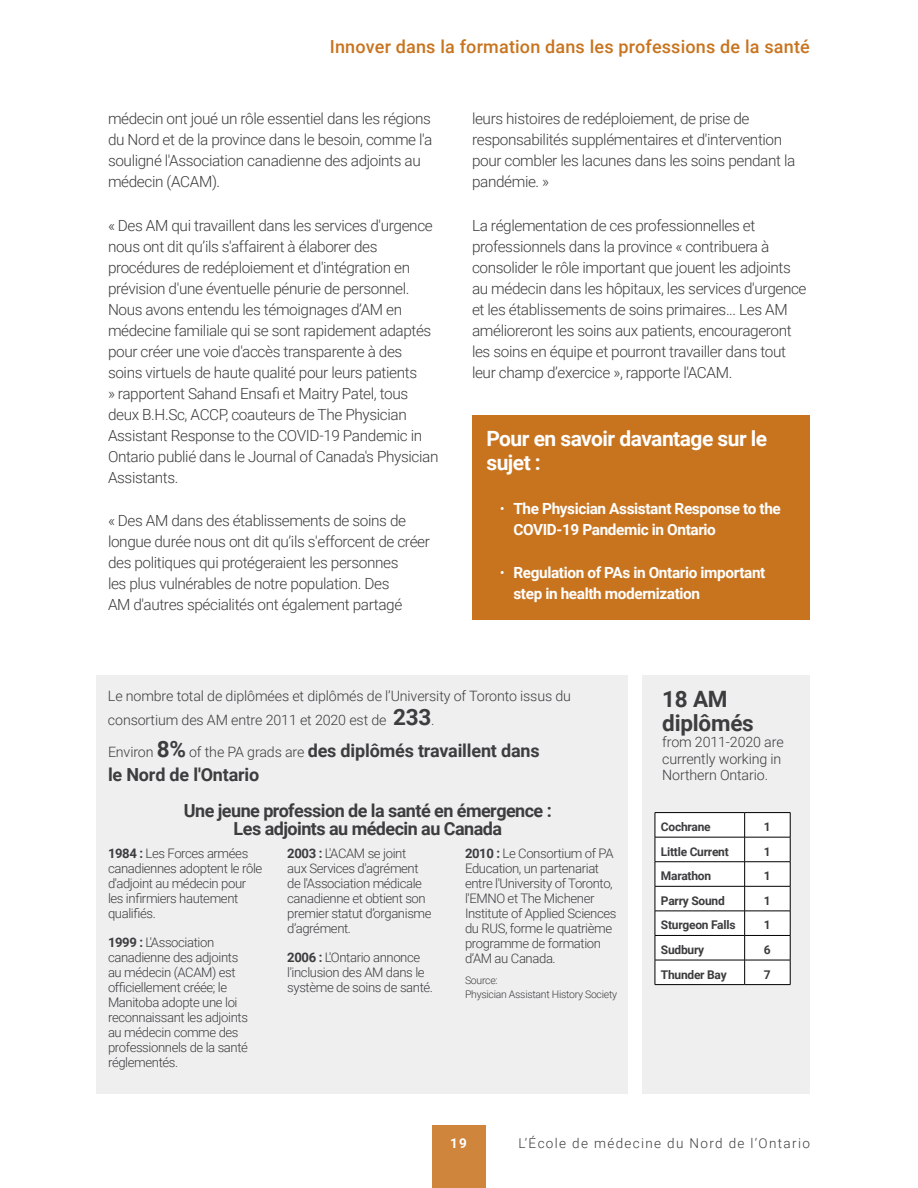
<style>
.page{position:relative;width:918px;height:1188px;background:#fff}
.page>*{position:absolute;margin:0;border:0;box-sizing:border-box;transform-origin:0 0}
.t1{font:700 22.5px/24px "Roboto";letter-spacing:-.01em;color:#3d3c3e}
.t2{font:700 21px/24px "Roboto";letter-spacing:-.025em;color:#fff}
.t3{font:700 18px/24px "Roboto";letter-spacing:-.01em;color:#3d3c3e}
.t4{font:700 18px/18px "Roboto";letter-spacing:-.03em;color:#3d3c3e;text-align:center}
.t5{font:500 18px "Roboto";letter-spacing:.01em;color:#c8741f}
.t6{font:300 15.3px/21px "Roboto";letter-spacing:-.025em;color:#3d3c3e}
.t7{font:700 15.3px/21px "Roboto";letter-spacing:-.025em;color:#fff}
.t8{font:300 14.25px/16.5px "Roboto";letter-spacing:-.01em;color:#3d3c3e}
.t9{font:300 13.5px "Roboto";letter-spacing:.1em;color:#3d3c3e}
.t10{font:700 13.5px "Roboto";color:#fff}
.t11{font:300 13.2px/15px "Roboto";letter-spacing:-.03em;color:#3d3c3e}
.t12{font:700 12px "Roboto";letter-spacing:-.02em;color:#3d3c3e}
.t13{font:300 10.5px/13.5px "Roboto";letter-spacing:-.025em;color:#3d3c3e}
.s1{font-weight:300}
.s2{font-weight:700;font-size:22.5px}
.s3{font-weight:300;font-size:14.25px}
.s4{font-size:22.5px}
.s5{font-weight:700}
</style>
<div class="page">
<div style="left:432px;top:1125px;width:54px;height:63px;background:#cf853b"></div>
<div style="left:472px;top:415px;width:338px;height:205px;background:#c8741f"></div>
<div style="left:96px;top:675px;width:532px;height:419px;background:#efeff0"></div>
<div style="left:642px;top:675px;width:167px;height:419px;background:#efeff0"></div>
<hr style="left:655px;top:812px;width:90px;height:1px;background:#000">
<hr style="left:745px;top:812px;width:45px;height:1px;background:#000">
<svg style="left:655px;top:813px;width:136px;height:172px"></svg>
<hr style="left:655px;top:984px;width:90px;height:1px;background:#000">
<hr style="left:745px;top:984px;width:45px;height:1px;background:#000">
<p class="t5" style="left:330px;top:34px;width:482px">Innover dans la formation dans les professions de la santé</p>
<p class="t6" style="left:108px;top:108px;width:326px">médecin ont joué un rôle essentiel dans les régions du Nord et de la province dans le besoin, comme l'a souligné l'Association canadienne des adjoints au médecin (ACAM).</p>
<p class="t6" style="left:108px;top:214px;width:332px">« Des AM qui travaillent dans les services d'urgence nous ont dit qu’ils s'affairent à élaborer des procédures de redéploiement et d'intégration en prévision d'une éventuelle pénurie de personnel.<br>Nous avons entendu les témoignages d’AM en médecine familiale qui se sont rapidement adaptés pour créer une voie d'accès transparente à des soins virtuels de haute qualité pour leurs patients<br>» rapportent Sahand Ensafi et Maitry Patel, tous deux B.H.Sc, ACCP, coauteurs de The Physician Assistant Response to the COVID-19 Pandemic in Ontario publié dans le Journal of Canada's Physician Assistants.</p>
<p class="t6" style="left:108px;top:510px;width:324px">« Des AM dans des établissements de soins de longue durée nous ont dit qu’ils s'efforcent de créer des politiques qui protégeraient les personnes<br>les plus vulnérables de notre population. Des<br>AM d'autres spécialités ont également partagé</p>
<p class="t6" style="left:472px;top:108px;width:325px">leurs histoires de redéploiement, de prise de responsabilités supplémentaires et d'intervention pour combler les lacunes dans les soins pendant la pandémie. »</p>
<p class="t6" style="left:472px;top:214px;width:336px">La réglementation de ces professionnelles et professionnels dans la province « contribuera à consolider le rôle important que jouent les adjoints au médecin dans les hôpitaux, les services d'urgence et les établissements de soins primaires... Les AM amélioreront les soins aux patients, encourageront les soins en équipe et pourront travailler dans tout leur champ d’exercice », rapporte l'ACAM.</p>
<h2 class="t2" style="left:486px;top:426px;width:282px">Pour en savoir davantage sur le sujet :</h2>
<p class="t7" style="left:513px;top:497px;width:269px;text-indent:-13px"><span class="s1">•</span> The Physician Assistant Response to the<br>COVID-19 Pandemic in Ontario</p>
<p class="t7" style="left:513px;top:562px;width:254px;text-indent:-13px"><span class="s1">•</span> Regulation of PAs in Ontario important step in health modernization</p>
<p class="t8" style="left:108px;top:683px;width:465px;line-height:24px">Le nombre total de diplômées et diplômés de l’University of Toronto issus du consortium des AM entre 2011 et 2020 est de <span class="s2">233</span>.</p>
<p class="t3" style="left:108px;top:738px;width:433px"><span class="s3">Environ</span> <span class="s4">8%</span> <span class="s3">of the PA grads are</span> des diplômés travaillent dans le Nord de l'Ontario</p>
<p class="t4" style="left:184px;top:801px;width:370px">Une jeune profession de la santé en émergence :<br>Les adjoints au médecin au Canada</p>
<p class="t11" style="left:108px;top:846px;width:156px"><span class="s5">1984 :</span> Les Forces armées canadiennes adoptent le rôle d'adjoint au médecin pour les infirmiers hautement qualifiés.</p>
<p class="t11" style="left:108px;top:934px;width:142px"><span class="s5">1999 :</span> L'Association canadienne des adjoints au médecin (ACAM) est officiellement créée; le<br>Manitoba adopte une loi reconnaissant les adjoints au médecin comme des professionnels de la santé réglementés.</p>
<p class="t11" style="left:465px;top:846px;width:153px"><span class="s5">2010 :</span> Le Consortium of PA<br>Education, un partenariat entre l'University of Toronto, l'EMNO et The Michener<br>Institute of Applied Sciences du RUS, forme le quatrième programme de formation d’AM au Canada.</p>
<p class="t13" style="left:465px;top:973px;width:154px">Source:<br>Physician Assistant History Society</p>
<p class="t11" style="left:287px;top:846px;width:146px"><span class="s5">2003 :</span> L'ACAM se joint<br>aux Services d'agrément de l'Association médicale canadienne et obtient son premier statut d’organisme d’agrément.</p>
<p class="t11" style="left:287px;top:949px;width:147px"><span class="s5">2006 :</span> L'Ontario annonce l'inclusion des AM dans le système de soins de santé.</p>
<h1 class="t1" style="left:662px;top:686px;width:93px">18 AM diplômés</h1>
<p class="t8" style="left:662px;top:733px;width:123px">from 2011-2020 are currently working in<br>Northern Ontario.</p>
<p class="t12" style="left:661px;top:818px;width:51px">Cochrane</p>
<p class="t12" style="left:764px;top:818px;width:8px">1</p>
<p class="t12" style="left:661px;top:843px;width:69px">Little Current</p>
<p class="t12" style="left:764px;top:843px;width:8px">1</p>
<p class="t12" style="left:661px;top:868px;width:52px">Marathon</p>
<p class="t12" style="left:764px;top:868px;width:8px">1</p>
<p class="t12" style="left:661px;top:892px;width:65px">Parry Sound</p>
<p class="t12" style="left:764px;top:892px;width:8px">1</p>
<p class="t12" style="left:661px;top:917px;width:76px">Sturgeon Falls</p>
<p class="t12" style="left:764px;top:917px;width:8px">1</p>
<p class="t12" style="left:661px;top:941px;width:45px">Sudbury</p>
<p class="t12" style="left:764px;top:941px;width:8px">6</p>
<p class="t12" style="left:661px;top:966px;width:67px">Thunder Bay</p>
<p class="t12" style="left:764px;top:966px;width:8px">7</p>
<p class="t10" style="left:450px;top:1133px;width:18px">19</p>
<p class="t9" style="left:519px;top:1133px;width:293px">L’École de médecine du Nord de l’Ontario</p>
</div>
